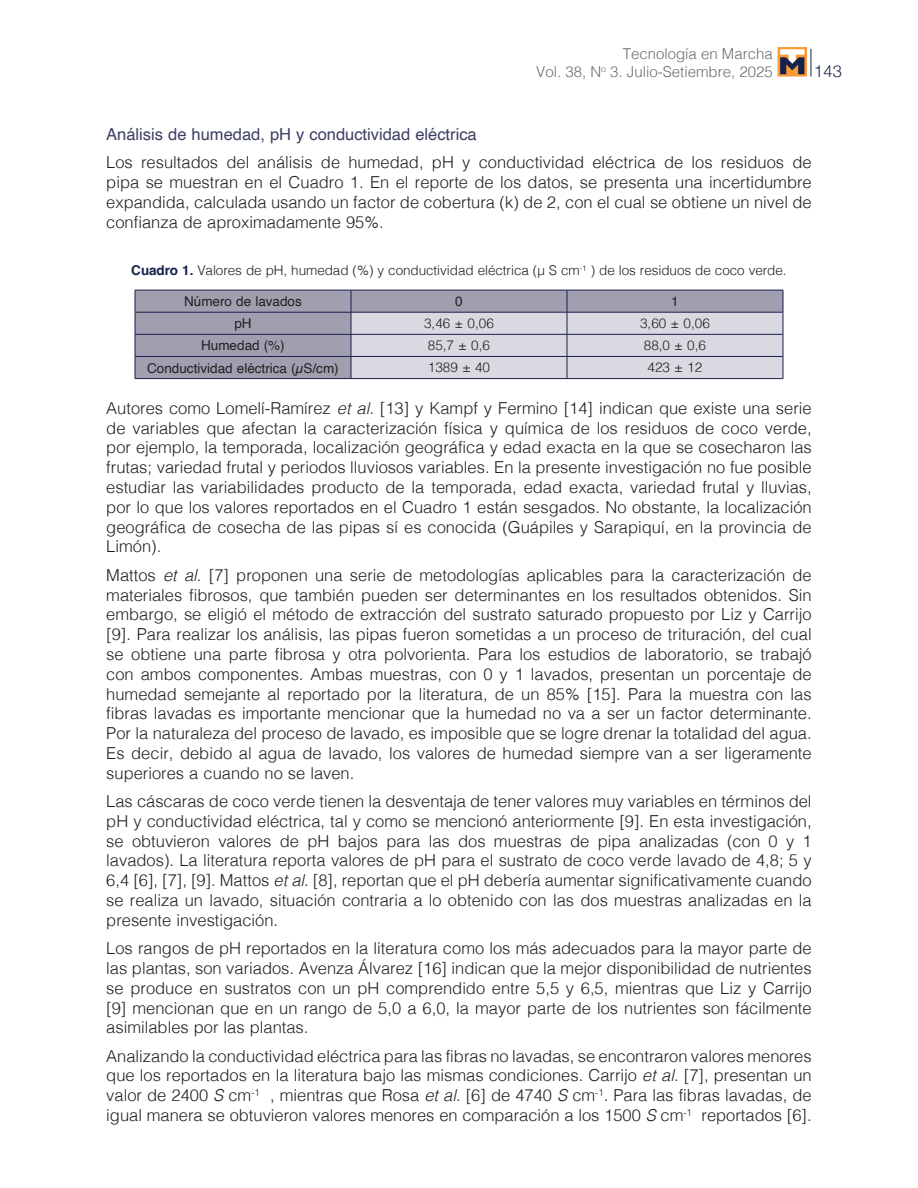
<style>
.page{position:relative;width:918px;height:1188px;background:#fff}
.page>*{position:absolute;margin:0;border:0;box-sizing:border-box;transform-origin:0 0}
.t1{font:300 16.5px/19.8px "Helvetica";color:#231f20;text-align:justify}
.t2{font:16.5px "Helvetica";color:#3b3f62}
.t3{font:300 16.5px "Helvetica Neue";color:#17214b}
.t4{font:300 15px/18px "Helvetica";color:#6c6d70;text-align:right}
.t5{font:300 13.5px "Helvetica";letter-spacing:-.005em;color:#231f20}
.t6{font:13.5px "Helvetica";color:#231f20}
.s1{font-weight:700;color:#17214b}
.s2{font-style:italic}
</style>
<div class="page">
<svg style="left:811px;top:49px;width:1px;height:28px"></svg>
<svg style="left:778px;top:47px;width:29px;height:30px"></svg>
<svg style="left:780px;top:49px;width:24px;height:25px"></svg>
<div style="left:136px;top:291px;width:215px;height:87px;background:#a19eb0"></div>
<hr style="left:135px;top:290px;width:216px;height:1px;background:#17214b">
<hr style="left:135px;top:312px;width:216px;height:1px;background:#17214b">
<hr style="left:135px;top:334px;width:216px;height:1px;background:#17214b">
<hr style="left:135px;top:356px;width:216px;height:1px;background:#17214b">
<svg style="left:135px;top:290px;width:1px;height:88px"></svg>
<svg style="left:351px;top:290px;width:433px;height:89px"></svg>
<hr style="left:135px;top:378px;width:216px;height:1px;background:#17214b">
<p class="t4" style="left:536px;top:43px;width:238px">Tecnología en Marcha<br>Vol. 38, N<sup>o</sup> 3. Julio-Setiembre, 2025</p>
<p class="t3" style="left:814px;top:57px;width:29px">143</p>
<p class="t2" style="left:106px;top:121px;width:372px">Análisis de humedad, pH y conductividad eléctrica</p>
<p class="t1" style="left:106px;top:151px;width:707px">Los resultados del análisis de humedad, pH y conductividad eléctrica de los residuos de pipa se muestran en el Cuadro 1. En el reporte de los datos, se presenta una incertidumbre expandida, calculada usando un factor de cobertura (k) de 2, con el cual se obtiene un nivel de confianza de aproximadamente 95%.</p>
<p class="t5" style="left:131px;top:259px;width:657px"><span class="s1">Cuadro 1.</span> Valores de pH, humedad (%) y conductividad eléctrica (μ S cm<sup>-1</sup> ) de los residuos de coco verde.</p>
<p class="t6" style="left:184px;top:291px;width:119px">Número de lavados</p>
<p class="t6" style="left:455px;top:291px;width:9px">0</p>
<p class="t6" style="left:671px;top:291px;width:9px">1</p>
<p class="t6" style="left:234px;top:313px;width:19px">pH</p>
<p class="t5" style="left:424px;top:312px;width:71px">3,46 ± 0,06</p>
<p class="t5" style="left:640px;top:312px;width:71px">3,60 ± 0,06</p>
<p class="t6" style="left:201px;top:335px;width:85px">Humedad (%)</p>
<p class="t5" style="left:428px;top:334px;width:64px">85,7 ± 0,6</p>
<p class="t5" style="left:644px;top:334px;width:64px">88,0 ± 0,6</p>
<p class="t6" style="left:147px;top:357px;width:193px">Conductividad eléctrica (µS/cm)</p>
<p class="t5" style="left:428px;top:356px;width:64px">1389 ± 40</p>
<p class="t5" style="left:648px;top:356px;width:56px">423 ± 12</p>
<p class="t1" style="left:106px;top:397px;width:707px">Autores como Lomelí-Ramírez <span class="s2">et al.</span> [13] y Kampf y Fermino [14] indican que existe una serie de variables que afectan la caracterización física y química de los residuos de coco verde, por ejemplo, la temporada, localización geográfica y edad exacta en la que se cosecharon las frutas; variedad frutal y periodos lluviosos variables. En la presente investigación no fue posible estudiar las variabilidades producto de la temporada, edad exacta, variedad frutal y lluvias, por lo que los valores reportados en el Cuadro 1 están sesgados. No obstante, la localización geográfica de cosecha de las pipas sí es conocida (Guápiles y Sarapiquí, en la provincia de Limón).</p>
<p class="t1" style="left:106px;top:564px;width:707px">Mattos <span class="s2">et al</span>. [7] proponen una serie de metodologías aplicables para la caracterización de materiales fibrosos, que también pueden ser determinantes en los resultados obtenidos. Sin embargo, se eligió el método de extracción del sustrato saturado propuesto por Liz y Carrijo [9]. Para realizar los análisis, las pipas fueron sometidas a un proceso de trituración, del cual se obtiene una parte fibrosa y otra polvorienta. Para los estudios de laboratorio, se trabajó con ambos componentes. Ambas muestras, con 0 y 1 lavados, presentan un porcentaje de humedad semejante al reportado por la literatura, de un 85% [15]. Para la muestra con las fibras lavadas es importante mencionar que la humedad no va a ser un factor determinante.<br>Por la naturaleza del proceso de lavado, es imposible que se logre drenar la totalidad del agua.<br>Es decir, debido al agua de lavado, los valores de humedad siempre van a ser ligeramente superiores a cuando no se laven.</p>
<p class="t1" style="left:106px;top:790px;width:707px">Las cáscaras de coco verde tienen la desventaja de tener valores muy variables en términos del pH y conductividad eléctrica, tal y como se mencionó anteriormente [9]. En esta investigación, se obtuvieron valores de pH bajos para las dos muestras de pipa analizadas (con 0 y 1 lavados). La literatura reporta valores de pH para el sustrato de coco verde lavado de 4,8; 5 y 6,4 [6], [7], [9]. Mattos <span class="s2">et al</span>. [8], reportan que el pH debería aumentar significativamente cuando se realiza un lavado, situación contraria a lo obtenido con las dos muestras analizadas en la presente investigación.</p>
<p class="t1" style="left:106px;top:937px;width:707px">Los rangos de pH reportados en la literatura como los más adecuados para la mayor parte de las plantas, son variados. Avenza Álvarez [16] indican que la mejor disponibilidad de nutrientes se produce en sustratos con un pH comprendido entre 5,5 y 6,5, mientras que Liz y Carrijo [9] mencionan que en un rango de 5,0 a 6,0, la mayor parte de los nutrientes son fácilmente asimilables por las plantas.</p>
<p class="t1" style="left:106px;top:1045px;width:707px">Analizando la conductividad eléctrica para las fibras no lavadas, se encontraron valores menores que los reportados en la literatura bajo las mismas condiciones. Carrijo <span class="s2">et al</span>. [7], presentan un valor de 2400 <span class="s2">S</span> cm<sup>-1</sup> , mientras que Rosa <span class="s2">et al</span>. [6] de 4740 <span class="s2">S</span> cm<sup>-1</sup>. Para las fibras lavadas, de igual manera se obtuvieron valores menores en comparación a los 1500 <span class="s2">S</span> cm<sup>-1</sup> reportados [6].</p>
</div>
